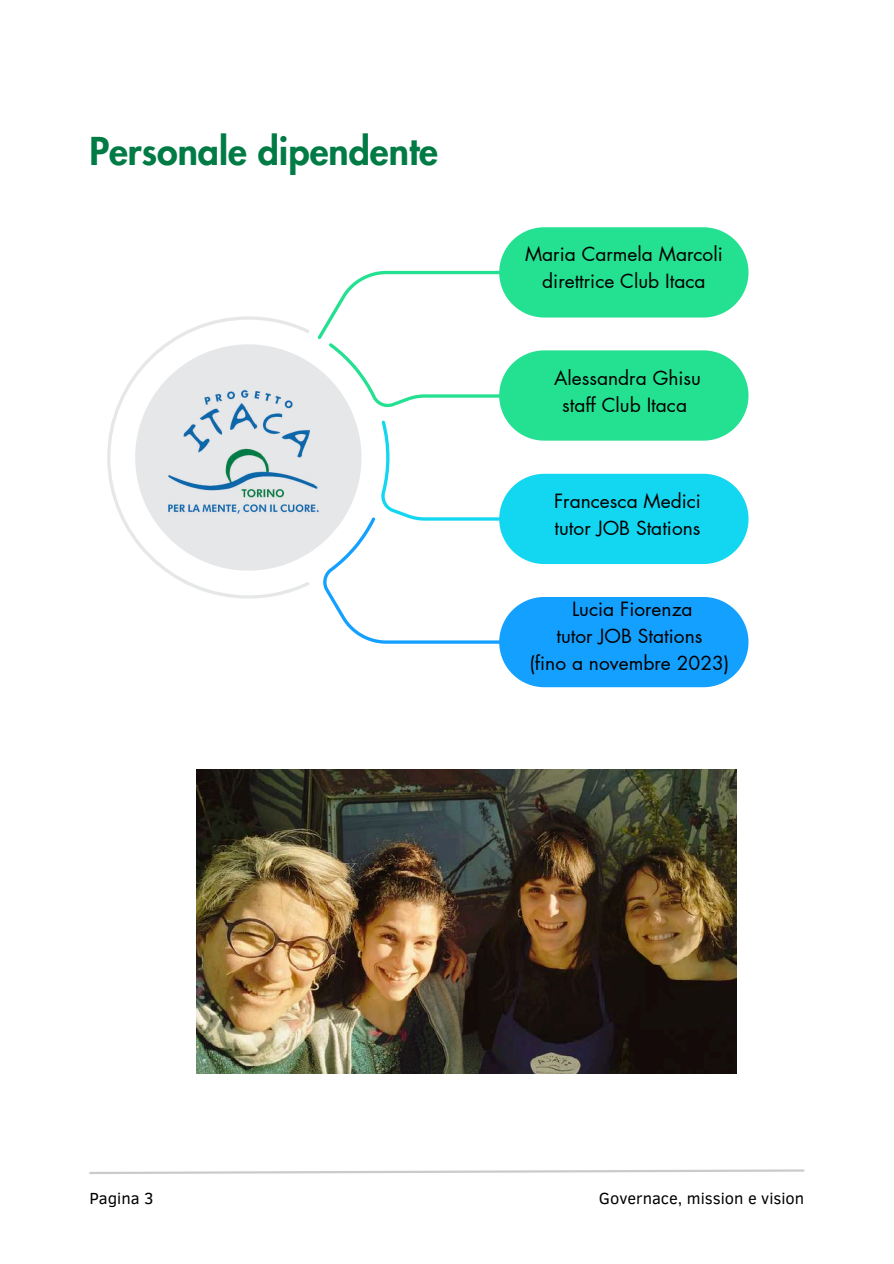
<style>
.page{position:relative;width:894px;height:1264px;background:#fff}
.page>*{position:absolute;margin:0;border:0;box-sizing:border-box;transform-origin:0 0}
.t1{font:800 37.5px "Futura LT Pro";color:#017b45}
.t2{font:19.2px/26.8px "Futura LT Pro";color:#000;text-align:center}
.t3{font:16.5px "Clear Sans";color:#000001}
</style>
<div class="page">
<svg style="left:89px;top:1169px;width:716px;height:5px"></svg>
<svg style="left:107px;top:316px;width:202px;height:282px"></svg>
<svg style="left:329px;top:343px;width:419px;height:77px"></svg>
<svg style="left:381px;top:420px;width:367px;height:97px"></svg>
<svg style="left:317px;top:227px;width:431px;height:112px"></svg>
<svg style="left:323px;top:517px;width:425px;height:170px"></svg>
<svg style="left:135px;top:344px;width:226px;height:226px;fill:#e6e7e8"></svg>
<img style="left:139px;top:378px;width:213px;height:152px">
<img style="left:196px;top:769px;width:540px;height:304px">
<h1 class="t1" style="left:89px;top:134px;width:350px">Personale dipendente</h1>
<p class="t2" style="left:525px;top:242px;width:199px">Maria Carmela Marcoli direttrice Club Itaca</p>
<p class="t2" style="left:554px;top:365px;width:148px">Alessandra Ghisu staff Club Itaca</p>
<p class="t2" style="left:554px;top:488px;width:148px;text-align:left">Francesca Medici tutor JOB Stations</p>
<p class="t2" style="left:529px;top:596px;width:201px">Lucia Fiorenza<br>tutor JOB Stations<br>(fino a novembre 2023)</p>
<p class="t3" style="left:89px;top:1186px;width:66px">Pagina 3</p>
<p class="t3" style="left:598px;top:1186px;width:207px">Governace, mission e vision</p>
</div>
